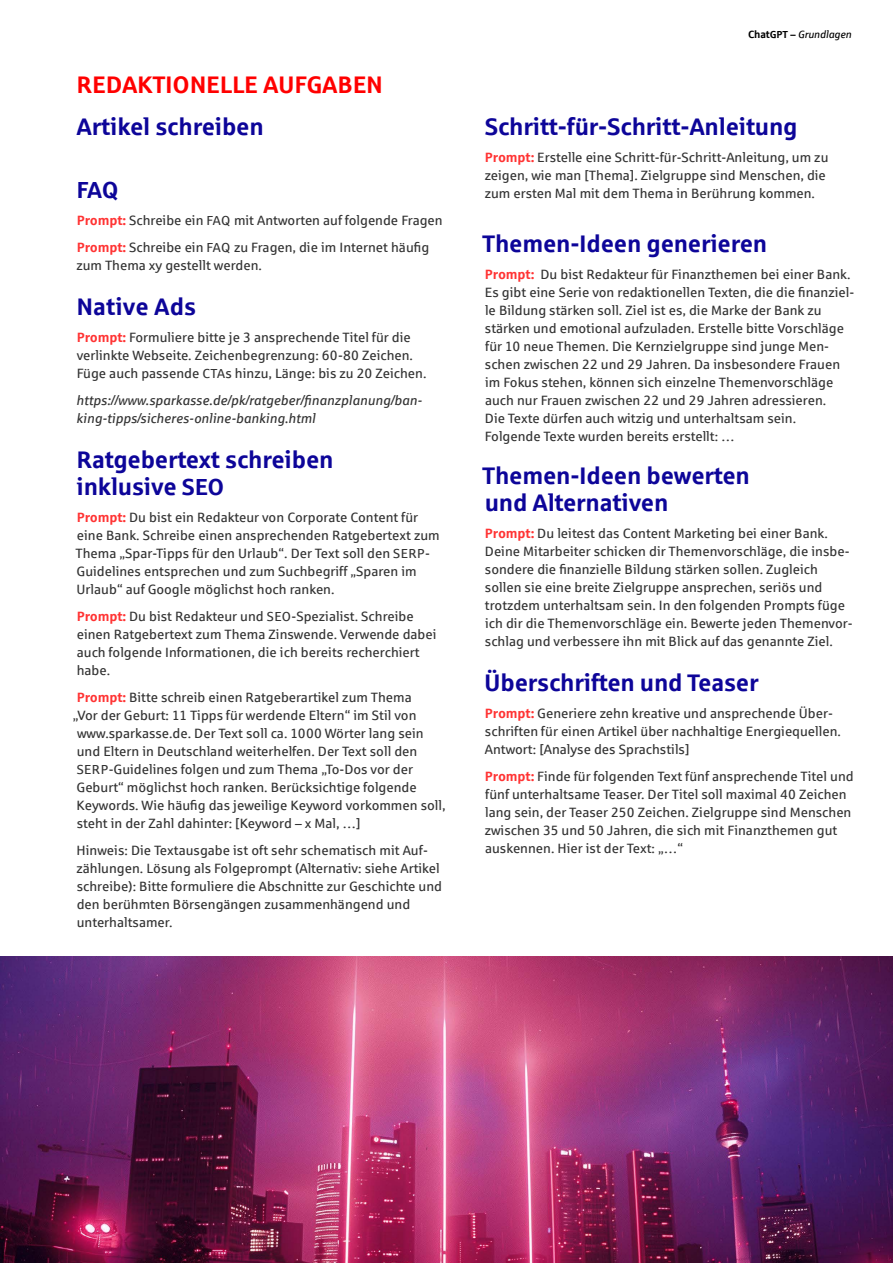
<style>
.page{position:relative;width:893px;height:1263px;background:#fff}
.page>*{position:absolute;margin:0;border:0;box-sizing:border-box;transform-origin:0 0}
.t1{font:700 24px/27px "Sparkasse Rg";letter-spacing:-.01em;color:#0d0599}
.t2{font:700 24px "Sparkasse Rg";letter-spacing:-.01em;color:#f00}
.t3{font:700 23.25px "Sparkasse Rg";color:#0d0599}
.t4{font:13.5px/18px "Sparkasse Rg";color:#333}
.t5{font:italic 13.5px/18px "Sparkasse Rg";color:#333}
.t6{font:italic 10.5px "Sparkasse Rg";letter-spacing:-.01em;color:#000}
.s1{font-weight:700;color:#f33}
.s2{font-size:13.05px}
.s3{font-size:23.25px}
.s4{font-weight:700;font-style:normal}
.s5{font-weight:700;font-style:normal;font-size:10.2px}
</style>
<div class="page">
<img style="left:0;top:957px;width:893px;height:306px">
<h1 class="t2" style="left:76px;top:69px;width:308px">REDAKTIONELLE AUFGABEN</h1>
<h1 class="t1" style="left:77px;top:112px;width:189px">Artikel schreiben</h1>
<h2 class="t3" style="left:76px;top:175px;width:44px">FAQ</h2>
<p class="t4" style="left:77px;top:206px;width:367px;line-height:27px"><span class="s1">Prompt:</span> Schreibe ein <span class="s2">FAQ</span> mit Antworten auf folgende Fragen<br><span class="s1">Prompt:</span> Schreibe ein <span class="s2">FAQ</span> zu Fragen, die im Internet häufig</p>
<p class="t4" style="left:76px;top:256px;width:187px">zum Thema xy gestellt werden.</p>
<h1 class="t1" style="left:76px;top:292px;width:121px">Native Ads</h1>
<p class="t4" style="left:77px;top:328px;width:351px"><span class="s1">Prompt:</span> Formuliere bitte je 3 ansprechende Titel für die verlinkte Webseite. Zeichenbegrenzung: 60-80 Zeichen.<br>Füge auch passende <span class="s2">CTA</span>s hinzu, Länge: bis zu 20 Zeichen.</p>
<p class="t5" style="left:76px;top:391px;width:347px">https://www.sparkasse.de/pk/ratgeber/finanzplanung/ban&shy;king-tipps/sicheres-online-banking.html</p>
<h1 class="t1" style="left:76px;top:445px;width:259px">Ratgebertext schreiben inklusive <span class="s3">SEO</span></h1>
<p class="t4" style="left:75px;top:508px;width:366px"><span class="s1">Prompt:</span> Du bist ein Redakteur von Corporate Content für eine Bank. Schreibe einen ansprechenden Ratgebertext zum Thema „Spar-Tipps für den Urlaub“. Der Text soll den <span class="s2">SERP</span>-Guidelines entsprechen und zum Suchbegriff „Sparen im Urlaub“ auf Google möglichst hoch ranken.</p>
<p class="t4" style="left:77px;top:607px;width:361px"><span class="s1">Prompt:</span> Du bist Redakteur und <span class="s2">SEO</span>-Spezialist. Schreibe einen Ratgebertext zum Thema Zinswende. Verwende dabei auch folgende Informationen, die ich bereits recherchiert habe.</p>
<p class="t4" style="left:77px;top:688px;width:337px"><span class="s1">Prompt:</span> Bitte schreib einen Ratgeberartikel zum Thema</p>
<p class="t4" style="left:73px;top:706px;width:345px">„Vor der Geburt: 11 Tipps für werdende Eltern“ im Stil von</p>
<p class="t4" style="left:77px;top:724px;width:348px">www.sparkasse.de. Der Text soll ca. 1000 Wörter lang sein</p>
<p class="t4" style="left:77px;top:742px;width:342px">und Eltern in Deutschland weiterhelfen. Der Text soll den</p>
<p class="t4" style="left:77px;top:760px;width:338px"><span class="s2">SERP</span>-Guidelines folgen und zum Thema „To-Dos vor der</p>
<p class="t4" style="left:77px;top:778px;width:342px">Geburt“ möglichst hoch ranken. Berücksichtige folgende</p>
<p class="t4" style="left:77px;top:796px;width:370px">Keywords. Wie häufig das jeweilige Keyword vorkommen soll,</p>
<p class="t4" style="left:77px;top:814px;width:285px">steht in der Zahl dahinter: [Keyword – x Mal, …]</p>
<p class="t4" style="left:76px;top:841px;width:367px">Hinweis: Die Textausgabe ist oft sehr schematisch mit Auf&shy;zählungen. Lösung als Folgeprompt (Alternativ: siehe Artikel schreibe): Bitte formuliere die Abschnitte zur Geschichte und den berühmten Börsengängen zusammenhängend und unterhaltsamer.</p>
<p class="t6" style="left:748px;top:28px;width:105px"><span class="s4">Chat</span><span class="s5">GPT</span> <span class="s4">–</span> Grundlagen</p>
<h1 class="t1" style="left:485px;top:112px;width:314px">Schritt-für-Schritt-Anleitung</h1>
<p class="t4" style="left:485px;top:148px;width:345px"><span class="s1">Prompt:</span> Erstelle eine Schritt-für-Schritt-Anleitung, um zu zeigen, wie man [Thema]. Zielgruppe sind Menschen, die zum ersten Mal mit dem Thema in Berührung kommen.</p>
<h1 class="t1" style="left:482px;top:229px;width:287px">Themen-Ideen generieren</h1>
<p class="t4" style="left:485px;top:265px;width:371px"><span class="s1">Prompt:</span> Du bist Redakteur für Finanzthemen bei einer Bank.<br>Es gibt eine Serie von redaktionellen Texten, die die finanziel&shy;le Bildung stärken soll. Ziel ist es, die Marke der Bank zu stärken und emotional aufzuladen. Erstelle bitte Vorschläge für 10 neue Themen. Die Kernzielgruppe sind junge Men&shy;schen zwischen 22 und 29 Jahren. Da insbesondere Frauen im Fokus stehen, können sich einzelne Themenvorschläge auch nur Frauen zwischen 22 und 29 Jahren adressieren.<br>Die Texte dürfen auch witzig und unterhaltsam sein.<br>Folgende Texte wurden bereits erstellt: …</p>
<h1 class="t1" style="left:482px;top:461px;width:269px">Themen-Ideen bewerten und Alternativen</h1>
<p class="t4" style="left:485px;top:524px;width:369px"><span class="s1">Prompt:</span> Du leitest das Content Marketing bei einer Bank.<br>Deine Mitarbeiter schicken dir Themenvorschläge, die insbe&shy;sondere die finanzielle Bildung stärken sollen. Zugleich sollen sie eine breite Zielgruppe ansprechen, seriös und trotzdem unterhaltsam sein. In den folgenden Prompts füge ich dir die Themenvorschläge ein. Bewerte jeden Themenvor&shy;schlag und verbessere ihn mit Blick auf das genannte Ziel.</p>
<h1 class="t1" style="left:484px;top:668px;width:276px">Überschriften und Teaser</h1>
<p class="t4" style="left:485px;top:704px;width:358px"><span class="s1">Prompt:</span> Generiere zehn kreative und ansprechende Über&shy;schriften für einen Artikel über nachhaltige Energiequellen.<br>Antwort: [Analyse des Sprachstils]</p>
<p class="t4" style="left:485px;top:767px;width:370px"><span class="s1">Prompt:</span> Finde für folgenden Text fünf ansprechende Titel und fünf unterhaltsame Teaser. Der Titel soll maximal 40 Zeichen lang sein, der Teaser 250 Zeichen. Zielgruppe sind Menschen zwischen 35 und 50 Jahren, die sich mit Finanzthemen gut auskennen. Hier ist der Text: „…“</p>
</div>
